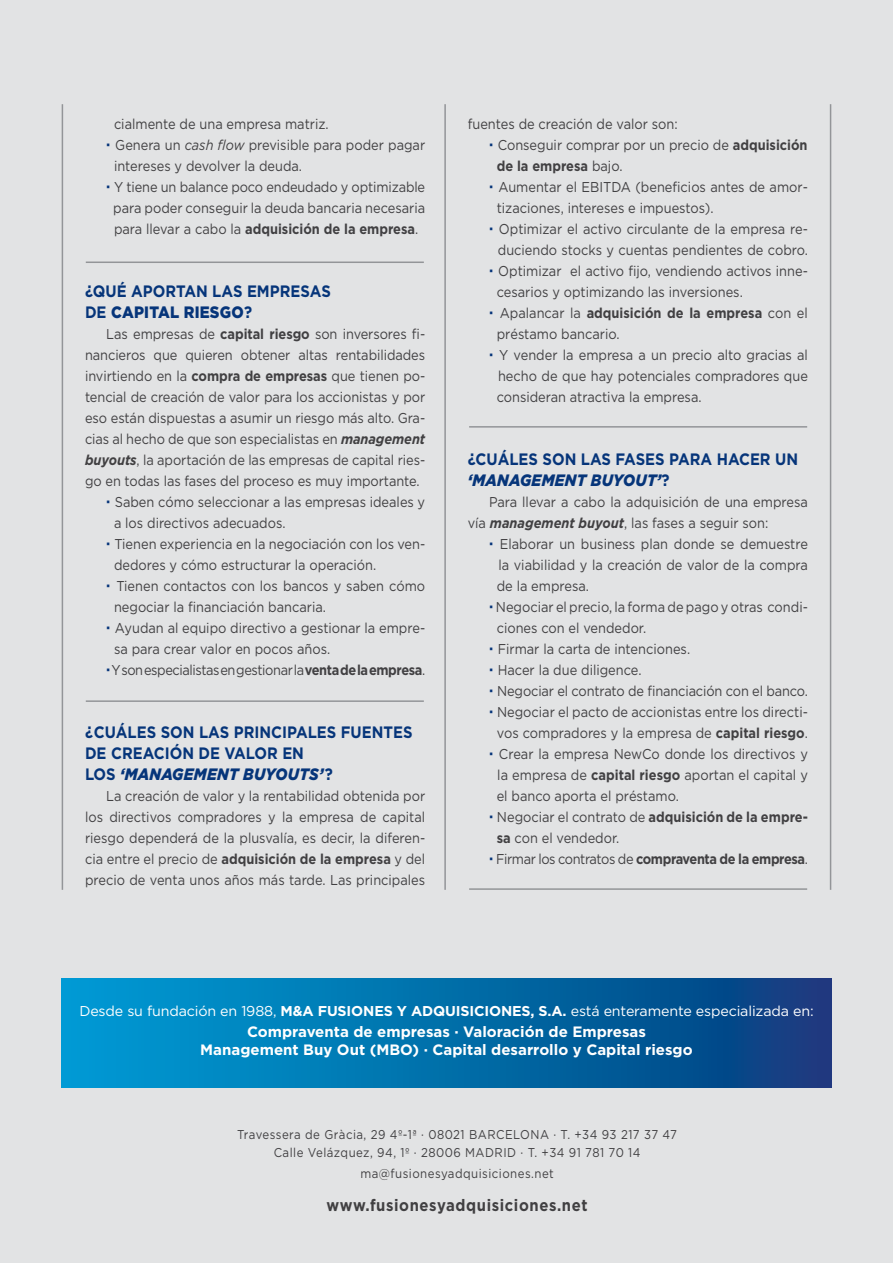
<style>
.page{position:relative;width:893px;height:1263px;background:#e2e3e4}
.page>*{position:absolute;margin:0;border:0;box-sizing:border-box;transform-origin:0 0}
.t1{font:700 16.5px/21px "Gotham";color:#06357a;scale:.9 1}
.t2{font:700 16.5px "Gotham";letter-spacing:.04em;color:#414042;scale:.9 1}
.t3{font:700 15px/18px "Gotham";color:#fff}
.t4{font:14.25px/21px "Gotham";color:#414042;text-align:justify;scale:.9 1}
.t5{font:700 14.25px "Gotham";color:#414042;scale:.9 1}
.t6{font:14.25px "Gotham";letter-spacing:-.01em;color:#fff}
.t7{font:14.25px "Gotham";letter-spacing:-.03em;color:#414042;scale:.9 1}
.t8{font:700 14.25px "Gotham";letter-spacing:-.03em;color:#414042;scale:.9 1}
.t9{font:700 14.25px "Gotham";color:#fff}
.t10{font:12.75px/18px "Gotham";letter-spacing:.04em;color:#414042;scale:.9 1}
.s1{font-weight:700;font-size:16.5px;color:#06357a}
.s2{font-style:italic}
.s3{font-weight:400}
.s4{font-weight:900}
.s5{font-weight:700}
.s6{font-weight:700;font-style:italic}
.s7{font-weight:900;font-style:italic}
.s8{font-size:16.5px;color:#06357a}
</style>
<div class="page">
<hr style="left:86px;top:700px;width:338px;height:2px;background:#939598">
<hr style="left:86px;top:261px;width:338px;height:2px;background:#939598">
<hr style="left:469px;top:888px;width:338px;height:2px;background:#939598">
<hr style="left:469px;top:426px;width:338px;height:2px;background:#939598">
<hr style="left:830px;top:104px;width:1px;height:786px;background:#939598">
<hr style="left:444px;top:104px;width:2px;height:786px;background:#939598">
<hr style="left:62px;top:104px;width:1px;height:786px;background:#939598">
<svg style="left:62px;top:979px;width:769px;height:109px;background:#026da9"></svg>
<p class="t4" style="left:114px;top:113px;width:240px">cialmente de una empresa matriz.</p>
<p class="t4" style="left:106px;top:134px;width:356px"><span class="s1">·</span> Genera un <span class="s2">cash flow</span> previsible para poder pagar</p>
<p class="t4" style="left:114px;top:155px;width:211px">intereses y devolver la deuda.</p>
<p class="t4" style="left:106px;top:176px;width:356px"><span class="s1">·</span> Y tiene un balance poco endeudado y optimizable</p>
<p class="t4" style="left:113px;top:197px;width:348px">para poder conseguir la deuda bancaria necesaria</p>
<p class="t5" style="left:114px;top:221px;width:340px"><span class="s3">para llevar a cabo la</span> adquisición de la empresa<span class="s3">.</span></p>
<p class="t1" style="left:85px;top:280px;width:275px">¿Qué aportan las empresas de <span class="s4">CAPITAL RIESGO</span>?</p>
<p class="t4" style="left:106px;top:323px;width:356px">Las empresas de <span class="s5">capital riesgo</span> son inversores fi-</p>
<p class="t4" style="left:85px;top:344px;width:379px">nancieros que quieren obtener altas rentabilidades</p>
<p class="t4" style="left:85px;top:365px;width:379px">invirtiendo en la <span class="s5">compra de empresas</span> que tienen po-</p>
<p class="t4" style="left:85px;top:386px;width:379px">tencial de creación de valor para los accionistas y por</p>
<p class="t4" style="left:85px;top:407px;width:379px">eso están dispuestas a asumir un riesgo más alto. Gra-</p>
<p class="t4" style="left:85px;top:428px;width:379px">cias al hecho de que son especialistas en <span class="s6">management</span></p>
<p class="t4" style="left:85px;top:449px;width:379px"><span class="s6">buyouts</span>, la aportación de las empresas de capital ries-</p>
<p class="t4" style="left:85px;top:470px;width:373px">go en todas las fases del proceso es muy importante.</p>
<p class="t4" style="left:106px;top:491px;width:356px"><span class="s1">·</span> Saben cómo seleccionar a las empresas ideales y</p>
<p class="t4" style="left:114px;top:512px;width:192px">a los directivos adecuados.</p>
<p class="t4" style="left:106px;top:533px;width:356px"><span class="s1">·</span> Tienen experiencia en la negociación con los ven-</p>
<p class="t4" style="left:114px;top:554px;width:293px">dedores y cómo estructurar la operación.</p>
<p class="t4" style="left:106px;top:575px;width:356px"><span class="s1">·</span> Tienen contactos con los bancos y saben cómo</p>
<p class="t4" style="left:114px;top:596px;width:237px">negociar la financiación bancaria.</p>
<p class="t4" style="left:106px;top:617px;width:356px"><span class="s1">·</span> Ayudan al equipo directivo a gestionar la empre-</p>
<p class="t4" style="left:114px;top:638px;width:242px">sa para crear valor en pocos años.</p>
<p class="t7" style="left:106px;top:662px;width:356px"><span class="s1">·</span> Y son especialistas en gestionar la <span class="s5">venta de la empresa</span>.</p>
<p class="t1" style="left:85px;top:721px;width:365px">¿Cuáles son las principales fuentes de creación de valor en<br>los <span class="s7">‘MANAGEMENT BUYOUTS’</span>?</p>
<p class="t4" style="left:85px;top:785px;width:379px;text-indent:21px">La creación de valor y la rentabilidad obtenida por los directivos compradores y la empresa de capital riesgo dependerá de la plusvalía, es decir, la diferen&shy;cia entre el precio de <span class="s5">adquisición de la empresa</span> y del precio de venta unos años más tarde. Las principales</p>
<p class="t4" style="left:468px;top:113px;width:235px">fuentes de creación de valor son:</p>
<p class="t4" style="left:489px;top:134px;width:355px"><span class="s1">·</span> Conseguir comprar por un precio de <span class="s5">adquisición</span></p>
<p class="t5" style="left:497px;top:158px;width:141px">de la empresa <span class="s3">bajo.</span></p>
<p class="t4" style="left:489px;top:176px;width:356px"><span class="s1">·</span> Aumentar el EBITDA (beneficios antes de amor-</p>
<p class="t4" style="left:497px;top:197px;width:243px">tizaciones, intereses e impuestos).</p>
<p class="t4" style="left:489px;top:218px;width:356px"><span class="s1">·</span> Optimizar el activo circulante de la empresa re-</p>
<p class="t4" style="left:498px;top:239px;width:346px">duciendo stocks y cuentas pendientes de cobro.</p>
<p class="t4" style="left:489px;top:260px;width:356px"><span class="s1">·</span> Optimizar el activo fijo, vendiendo activos inne-</p>
<p class="t4" style="left:497px;top:281px;width:275px">cesarios y optimizando las inversiones.</p>
<p class="t5" style="left:489px;top:305px;width:356px"><span class="s8">·</span> <span class="s3">Apalancar la</span> adquisición de la empresa <span class="s3">con el</span></p>
<p class="t4" style="left:497px;top:323px;width:138px">préstamo bancario.</p>
<p class="t4" style="left:489px;top:344px;width:356px"><span class="s1">·</span> Y vender la empresa a un precio alto gracias al</p>
<p class="t4" style="left:498px;top:365px;width:346px">hecho de que hay potenciales compradores que</p>
<p class="t4" style="left:497px;top:386px;width:229px">consideran atractiva la empresa.</p>
<p class="t1" style="left:468px;top:448px;width:369px">¿Cuáles son las fases para hacer un <span class="s7">‘MANAGEMENT BUYOUT’</span>?</p>
<p class="t4" style="left:468px;top:491px;width:379px;text-indent:21px">Para llevar a cabo la adquisición de una empresa vía <span class="s6">management buyout</span>, las fases a seguir son:</p>
<p class="t4" style="left:489px;top:533px;width:356px"><span class="s1">·</span> Elaborar un business plan donde se demuestre</p>
<p class="t4" style="left:498px;top:554px;width:345px">la viabilidad y la creación de valor de la compra</p>
<p class="t4" style="left:497px;top:575px;width:104px">de la empresa.</p>
<p class="t4" style="left:489px;top:596px;width:356px"><span class="s1">·</span> Negociar el precio, la forma de pago y otras condi-</p>
<p class="t4" style="left:497px;top:617px;width:168px">ciones con el vendedor.</p>
<p class="t4" style="left:489px;top:638px;width:225px"><span class="s1">·</span> Firmar la carta de intenciones.</p>
<p class="t4" style="left:489px;top:659px;width:171px"><span class="s1">·</span> Hacer la due diligence.</p>
<p class="t4" style="left:489px;top:680px;width:356px"><span class="s1">·</span> Negociar el contrato de financiación con el banco.</p>
<p class="t4" style="left:489px;top:701px;width:356px"><span class="s1">·</span> Negociar el pacto de accionistas entre los directi-</p>
<p class="t4" style="left:497px;top:722px;width:347px">vos compradores y la empresa de <span class="s5">capital riesgo</span>.</p>
<p class="t4" style="left:489px;top:743px;width:356px"><span class="s1">·</span> Crear la empresa NewCo donde los directivos y</p>
<p class="t4" style="left:497px;top:764px;width:347px">la empresa de <span class="s5">capital riesgo</span> aportan el capital y</p>
<p class="t4" style="left:497px;top:785px;width:204px">el banco aporta el préstamo.</p>
<p class="t5" style="left:489px;top:809px;width:356px"><span class="s8">·</span> <span class="s3">Negociar el contrato de</span> adquisición de la empre-</p>
<p class="t4" style="left:497px;top:827px;width:138px"><span class="s5">sa</span> con el vendedor.</p>
<p class="t8" style="left:489px;top:851px;width:356px"><span class="s8">·</span> <span class="s3">Firmar los contratos de</span> compraventa de la empresa<span class="s3">.</span></p>
<p class="t6" style="left:79px;top:1003px;width:249px">Desde su fundación en 1988, <span class="s5">M&amp;A FUSIONES</span></p>
<p class="t9" style="left:397px;top:1003px;width:24px">Y ADQUISI</p>
<p class="t9" style="left:474px;top:1003px;width:21px">CIONES</p>
<p class="t6" style="left:530px;top:1003px;width:285px"><span class="s5">, S.A.</span> está enteramente especializada en:</p>
<p class="t3" style="left:200px;top:1022px;width:447px;text-indent:47px">Compraventa de empresas · Valoración de Empresas<br>Management Buy Out (MBO</p>
<p class="t3" style="left:413px;top:1040px;width:282px">) · Capital desarrollo y Capital riesgo</p>
<p class="t10" style="left:274px;top:1125px;width:450px;text-indent:-37px">Travessera de Gràcia, 29 4º-1ª · 08021 BARCELONA · T. +34 93 217 37 47<br>Calle Velázquez, 94, 1º · 28006 MADRID</p>
<p class="t10" style="left:360px;top:1142px;width:313px;line-height:21px;text-indent:160px">· T. +34 91 781 70 14 ma@fusionesyadquisiciones.net</p>
<p class="t2" style="left:327px;top:1196px;width:292px">www.fusionesyadquisiciones.net</p>
</div>
